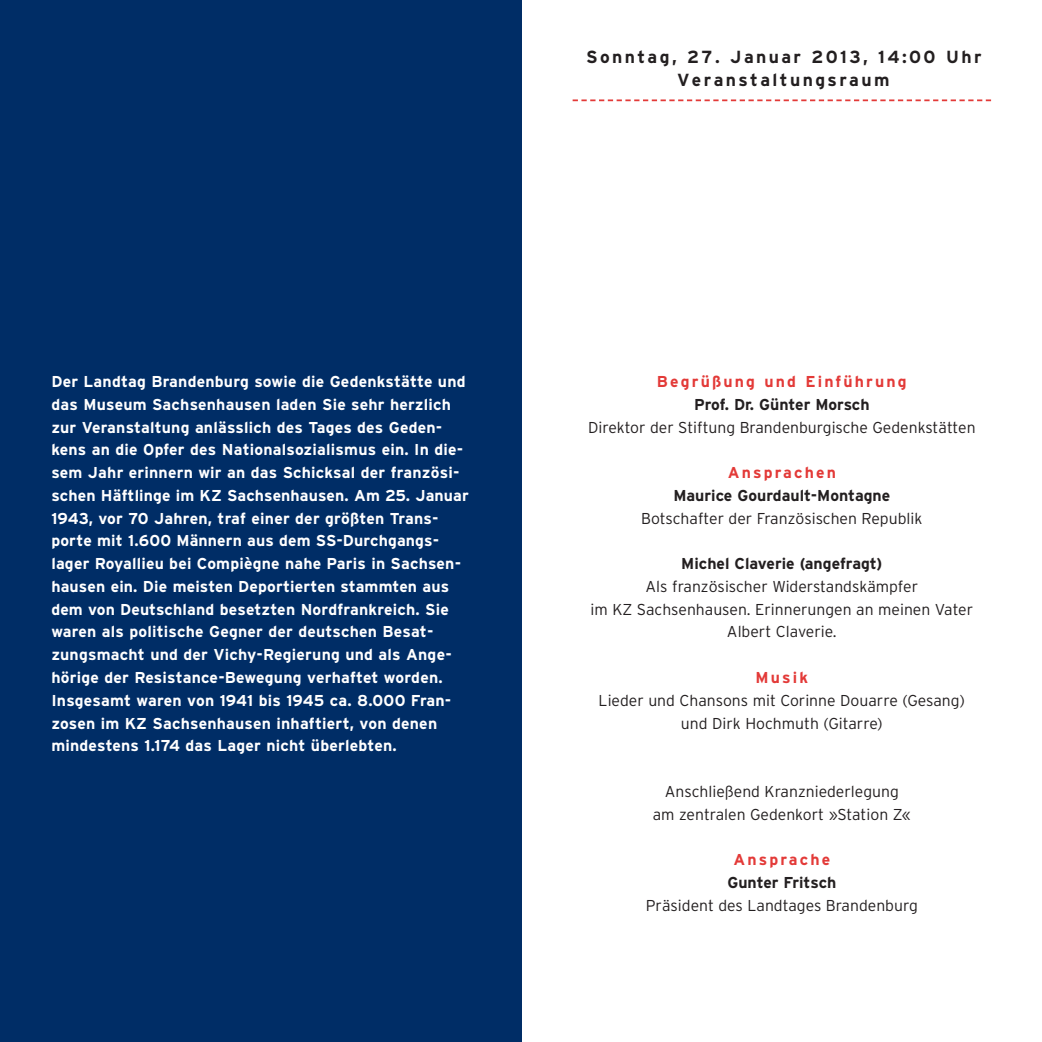
<style>
.page{position:relative;width:1042px;height:1042px;background:#fff}
.page>*{position:absolute;margin:0;border:0;box-sizing:border-box;transform-origin:0 0}
.t1{font:700 17.5px/22.8px "Interstate";letter-spacing:.14em;color:#231f20;text-align:center}
.t2{font:700 15.75px/22.8px "Interstate";letter-spacing:.015em;color:#fff}
.t3{font:300 15.75px/22.8px "Interstate";color:#231f20;text-align:center}
.t4{font:700 15.75px "Interstate";color:#231f20}
.t5{font:700 15.75px "Interstate";letter-spacing:.135em;color:#e33a38}
</style>
<div class="page">
<div style="left:0;top:0;width:521px;height:1041px;background:#002d66"></div>
<svg style="left:572px;top:99px;width:418px;height:2px"></svg>
<p class="t2" style="left:51px;top:371px;width:419px">Der Landtag Brandenburg sowie die Gedenkstätte und das Museum Sachsenhausen laden Sie sehr herzlich zur Veranstaltung anlässlich des Tages des Geden&shy;kens an die Opfer des Nationalsozialismus ein. In die&shy;sem Jahr erinnern wir an das Schicksal der französi&shy;schen Häftlinge im KZ Sachsenhausen. Am 25. Januar 1943, vor 70 Jahren, traf einer der größten Trans&shy;porte mit 1.600 Männern aus dem SS-Durchgangs&shy;lager Royallieu bei Compiègne nahe Paris in Sachsen&shy;hausen ein. Die meisten Deportierten stammten aus dem von Deutschland besetzten Nordfrankreich. Sie waren als politische Gegner der deutschen Besat&shy;zungsmacht und der Vichy-Regierung und als Ange&shy;hörige der Resistance-Bewegung verhaftet worden.<br>Insgesamt waren von 1941 bis 1945 ca. 8.000 Fran&shy;zosen im KZ Sachsenhausen inhaftiert, von denen mindestens 1.174 das Lager nicht überlebten.</p>
<p class="t1" style="left:586px;top:47px;width:396px">Sonntag, 27. Januar 2013, 14:00 Uhr<br>Veranstaltungsraum</p>
<p class="t5" style="left:656px;top:375px;width:251px">Begrüßung und Einführung</p>
<p class="t4" style="left:694px;top:398px;width:177px">Prof. Dr. Günter Morsch</p>
<p class="t3" style="left:588px;top:417px;width:389px">Direktor der Stiftung Brandenburgische Gedenkstätten</p>
<p class="t5" style="left:727px;top:466px;width:110px">Ansprachen</p>
<p class="t4" style="left:673px;top:489px;width:218px">Maurice Gourdault-Montagne</p>
<p class="t3" style="left:641px;top:508px;width:282px">Botschafter der Französischen Republik</p>
<p class="t4" style="left:681px;top:557px;width:202px">Michel Claverie (angefragt)</p>
<p class="t3" style="left:590px;top:576px;width:384px">Als französischer Widerstandskämpfer<br>im KZ Sachsenhausen. Erinnerungen an meinen Vater<br>Albert Claverie.</p>
<p class="t5" style="left:755px;top:671px;width:54px">Musik</p>
<p class="t3" style="left:598px;top:690px;width:368px">Lieder und Chansons mit Corinne Douarre (Gesang) und Dirk Hochmuth (Gitarre)</p>
<p class="t3" style="left:652px;top:781px;width:260px">Anschließend Kranzniederlegung am zentralen Gedenkort »Station Z«</p>
<p class="t5" style="left:733px;top:853px;width:98px">Ansprache</p>
<p class="t4" style="left:727px;top:876px;width:110px">Gunter Fritsch</p>
<p class="t3" style="left:645px;top:894px;width:273px">Präsident des Landtages Brandenburg</p>
</div>
